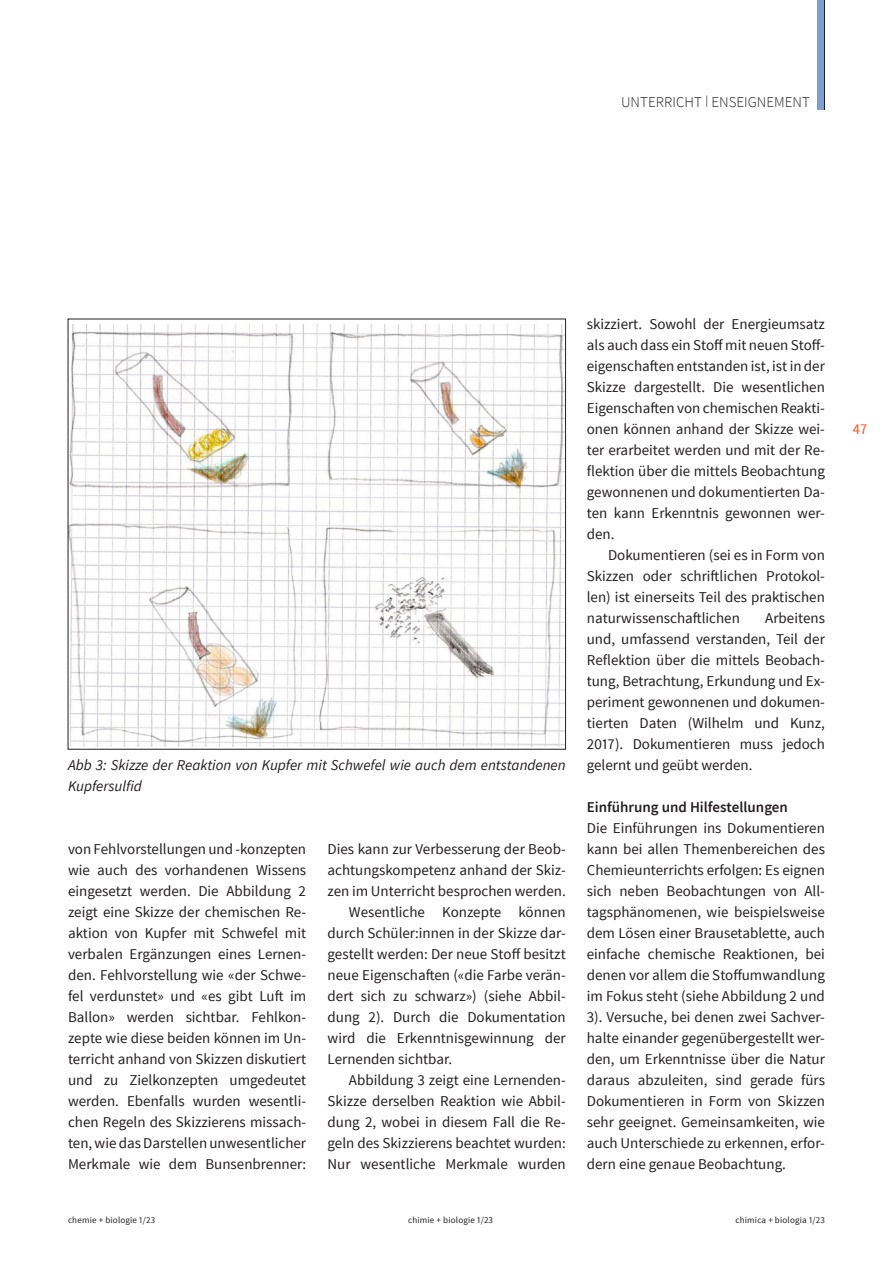
<style>
.page{position:relative;width:893px;height:1263px;background:#fff}
.page>*{position:absolute;margin:0;border:0;box-sizing:border-box;transform-origin:0 0}
.Lauftext{font:15px/21px "Source Sans Pro";color:#231f20;text-align:justify}
.t1{font:italic 15px/21px "Source Sans Pro";color:#231f20}
.Lauftext-2{font:600 15px "Source Sans Pro";color:#231f20}
.Untertitel{font:300 15px "Source Sans Pro";color:#231f20}
.t2{font:15px "Source Sans Pro";color:#f1592f}
.t3{font:9px "Source Sans Pro";letter-spacing:.02em;color:#231f20}
</style>
<div class="page">
<hr style="left:824px;top:0;width:1px;height:109px;background:#231f20">
<div style="left:817px;top:0;width:7px;height:109px;background:#7e9ed2"></div>
<img style="left:70px;top:324px;width:494px;height:422px">
<p class="Untertitel" style="left:621px;top:93px;width:190px">UNTERRICHT <sup>|</sup> ENSEIGNEMENT</p>
<p class="t1" style="left:68px;top:755px;width:499px">Abb 3: Skizze der Reaktion von Kupfer mit Schwefel wie auch dem entstandenen<br>Kupfersulfid</p>
<p class="Lauftext" style="left:68px;top:839px;width:240px">von Fehlvorstellungen und -konzepten wie auch des vorhandenen Wissens eingesetzt werden. Die Abbildung 2 zeigt eine Skizze der chemischen Re&shy;aktion von Kupfer mit Schwefel mit verbalen Ergänzungen eines Lernen&shy;den. Fehlvorstellung wie «der Schwe&shy;fel verdunstet» und «es gibt Luft im Ballon» werden sichtbar. Fehlkon&shy;zepte wie diese beiden können im Un&shy;terricht anhand von Skizzen diskutiert und zu Zielkonzepten umgedeutet werden. Ebenfalls wurden wesentli&shy;chen Regeln des Skizzierens missach&shy;ten, wie das Darstellen unwesentlicher Merkmale wie dem Bunsenbrenner:</p>
<p class="Lauftext" style="left:328px;top:839px;width:240px">Dies kann zur Verbesserung der Beob&shy;achtungskompetenz anhand der Skiz&shy;zen im Unterricht besprochen werden.</p>
<p class="Lauftext" style="left:328px;top:902px;width:240px;text-indent:21px">Wesentliche Konzepte können durch Schüler:innen in der Skizze dar&shy;gestellt werden: Der neue Stoff besitzt neue Eigenschaften («die Farbe verän&shy;dert sich zu schwarz») (siehe Abbil&shy;dung 2). Durch die Dokumentation wird die Erkenntnisgewinnung der Lernenden sichtbar.</p>
<p class="Lauftext" style="left:328px;top:1070px;width:240px;text-indent:21px">Abbildung 3 zeigt eine Lernenden-Skizze derselben Reaktion wie Abbil&shy;dung 2, wobei in diesem Fall die Re&shy;geln des Skizzierens beachtet wurden:<br>Nur wesentliche Merkmale wurden</p>
<p class="Lauftext" style="left:587px;top:314px;width:240px">skizziert. Sowohl der Energieumsatz als auch dass ein Stoff mit neuen Stoff&shy;eigenschaften entstanden ist, ist in der Skizze dargestellt. Die wesentlichen Eigenschaften von chemischen Reakti&shy;onen können anhand der Skizze wei&shy;ter erarbeitet werden und mit der Re&shy;flektion über die mittels Beobachtung gewonnenen und dokumentierten Da&shy;ten kann Erkenntnis gewonnen wer&shy;den.</p>
<p class="Lauftext" style="left:587px;top:545px;width:240px;text-indent:21px">Dokumentieren (sei es in Form von Skizzen oder schriftlichen Protokol&shy;len) ist einerseits Teil des praktischen naturwissenschaftlichen</p>
<p class="Lauftext" style="left:587px;top:608px;width:240px;text-indent:178px">Arbeitens und, umfassend verstanden, Teil der Reflektion über die mittels Beobach&shy;tung, Betrachtung, Erkundung und Ex&shy;periment gewonnenen und dokumen&shy;tierten Daten (Wilhelm und Kunz, 2017). Dokumentieren muss jedoch gelernt und geübt werden.</p>
<p class="Lauftext-2" style="left:587px;top:798px;width:203px">Einführung und Hilfestellungen</p>
<p class="Lauftext" style="left:587px;top:818px;width:240px">Die Einführungen ins Dokumentieren kann bei allen Themenbereichen des Chemieunterrichts erfolgen: Es eignen sich neben Beobachtungen von All&shy;tagsphänomenen, wie beispielsweise dem Lösen einer Brausetablette, auch einfache chemische Reaktionen, bei denen vor allem die Stoffumwandlung im Fokus steht (siehe Abbildung 2 und 3). Versuche, bei denen zwei Sachver&shy;halte einander gegenübergestellt wer&shy;den, um Erkenntnisse über die Natur daraus abzuleiten, sind gerade fürs Dokumentieren in Form von Skizzen sehr geeignet. Gemeinsamkeiten, wie auch Unterschiede zu erkennen, erfor&shy;dern eine genaue Beobachtung.</p>
<p class="t3" style="left:68px;top:1214px;width:89px">chemie + biologie 1/23</p>
<p class="t3" style="left:408px;top:1214px;width:86px">chimie + biologie 1/23</p>
<p class="t3" style="left:735px;top:1214px;width:91px">chimica + biologia 1/23</p>
<p class="t2" style="left:853px;top:420px;width:16px">47</p>
</div>
